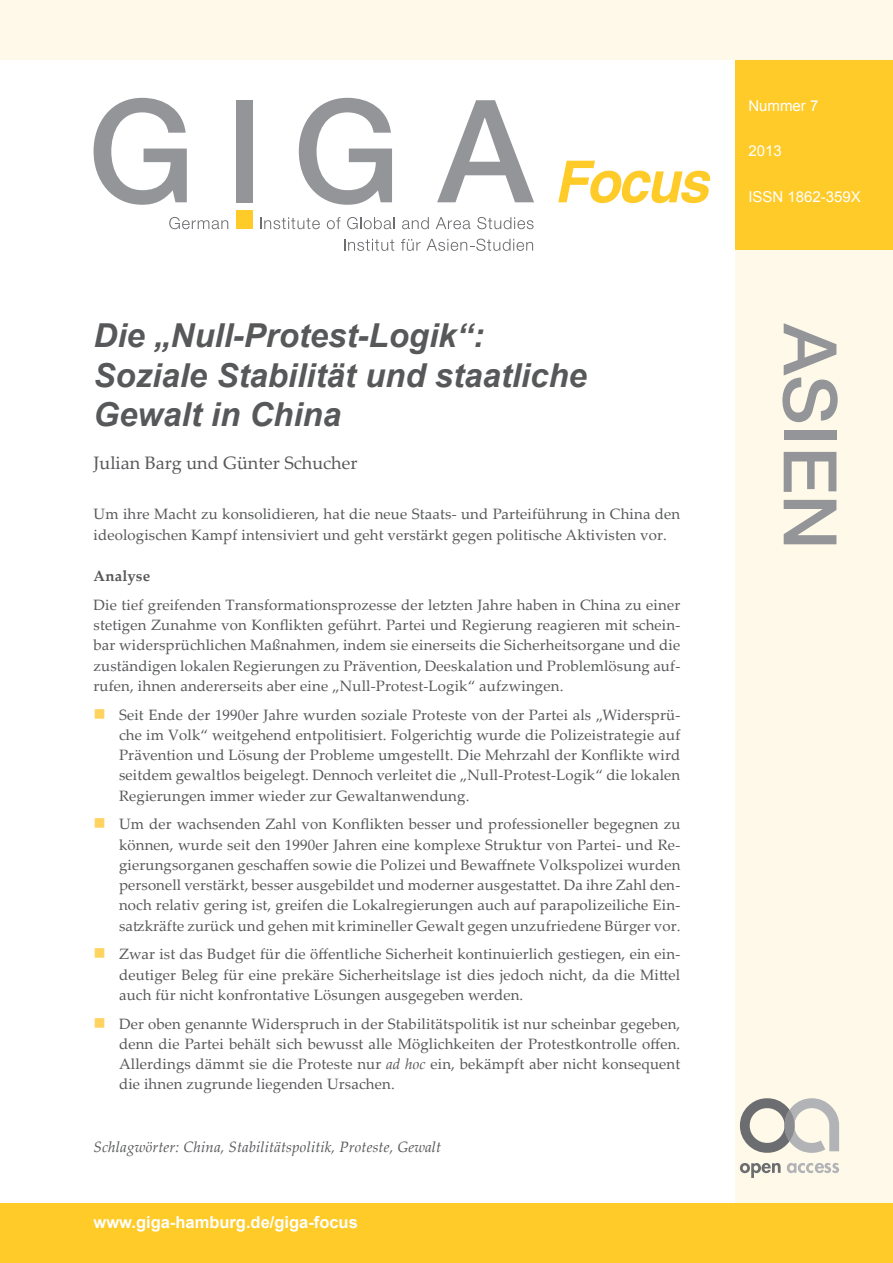
<style>
.page{position:relative;width:893px;height:1263px;background:#fff}
.page>*{position:absolute;margin:0;border:0;box-sizing:border-box;transform-origin:0 0}
.foc__1__seite_titel{font:italic 700 33px/39.6px "Arial";color:#57585a}
.foc__1__seite_autor{font:18px "Palatino Linotype";color:#57585a}
.foc__text_fusszeile{font:700 16.5px "Arial";color:#fff}
.foc__1__seite_aufzae{font:15px/20.2px "Palatino Linotype";letter-spacing:.01em;color:#57585a;text-align:justify}
.foc__1__seite_fliess{font:15px/20.2px "Palatino Linotype";letter-spacing:.01em;color:#57585a}
.foc__1__seite_schlag{font:italic 15px "Palatino Linotype";letter-spacing:.01em;color:#57585a}
.foc__1__seite_ausgab{font:15px "Arial";color:#fff}
.foc__1__seite_analys{font:700 15px "Palatino Linotype";letter-spacing:.01em;color:#57585a}
.s1{font-style:italic}
</style>
<div class="page">
<div style="left:736px;top:60px;width:157px;height:207px;background:#fecb29"></div>
<div style="left:736px;top:251px;width:157px;height:1012px;background:#fef9e9"></div>
<div style="left:0;top:1203px;width:893px;height:60px;background:#fecb29"></div>
<div style="left:0;top:0;width:893px;height:60px;background:#fef9e9"></div>
<svg style="left:782px;top:323px;width:56px;height:99px"></svg>
<div style="left:784px;top:430px;width:52px;height:10px;background:#939598"></div>
<svg style="left:784px;top:452px;width:52px;height:40px"></svg>
<svg style="left:784px;top:500px;width:52px;height:44px"></svg>
<svg style="left:344px;top:239px;width:50px;height:12px"></svg>
<svg style="left:401px;top:239px;width:132px;height:12px"></svg>
<svg style="left:169px;top:217px;width:59px;height:12px"></svg>
<svg style="left:260px;top:217px;width:60px;height:12px"></svg>
<svg style="left:327px;top:217px;width:14px;height:12px"></svg>
<svg style="left:347px;top:217px;width:47px;height:12px"></svg>
<svg style="left:402px;top:217px;width:27px;height:12px"></svg>
<svg style="left:436px;top:217px;width:34px;height:12px"></svg>
<svg style="left:477px;top:217px;width:57px;height:12px"></svg>
<div style="left:236px;top:100px;width:17px;height:102px;background:#939598"></div>
<svg style="left:94px;top:98px;width:93px;height:107px"></svg>
<svg style="left:299px;top:98px;width:93px;height:107px"></svg>
<svg style="left:437px;top:100px;width:97px;height:102px"></svg>
<div style="left:236px;top:211px;width:17px;height:18px;background:#fecb29"></div>
<svg style="left:558px;top:161px;width:153px;height:42px"></svg>
<svg style="left:740px;top:1098px;width:99px;height:55px"></svg>
<svg style="left:740px;top:1163px;width:41px;height:15px"></svg>
<svg style="left:787px;top:1163px;width:52px;height:10px"></svg>
<p class="foc__1__seite_titel" style="left:94px;top:317px;width:495px">Die „Null-Protest-Logik“:<br>Soziale Stabilität und staatliche<br>Gewalt in China</p>
<p class="foc__1__seite_autor" style="left:94px;top:450px;width:265px">Julian Barg und Günter Schucher</p>
<p class="foc__1__seite_fliess" style="left:94px;top:503px;width:588px">Um ihre Macht zu konsolidieren, hat die neue Staats- und Parteiführung in China den ideologischen Kampf intensiviert und geht verstärkt gegen politische Aktivisten vor.</p>
<p class="foc__1__seite_analys" style="left:94px;top:565px;width:58px">Analyse</p>
<p class="foc__1__seite_fliess" style="left:94px;top:594px;width:588px;text-align:justify">Die tief greifenden Transformationsprozesse der letzten Jahre haben in China zu einer stetigen Zunahme von Konflikten geführt. Partei und Regierung reagieren mit schein&shy;bar widersprüchlichen Maßnahmen, indem sie einerseits die Sicherheitsorgane und die zuständigen lokalen Regierungen zu Prävention, Deeskalation und Problemlösung auf&shy;rufen, ihnen andererseits aber eine „Null-Protest-Logik“ aufzwingen.</p>
<p class="foc__1__seite_aufzae" style="left:119px;top:704px;width:563px">Seit Ende der 1990er Jahre wurden soziale Proteste von der Partei als „Widersprü&shy;che im Volk“ weitgehend entpolitisiert. Folgerichtig wurde die Polizeistrategie auf Prävention und Lösung der Probleme umgestellt. Die Mehrzahl der Konflikte wird seitdem gewaltlos beigelegt. Dennoch verleitet die „Null-Protest-Logik“ die lokalen Regierungen immer wieder zur Gewaltanwendung.</p>
<p class="foc__1__seite_aufzae" style="left:119px;top:813px;width:563px">Um der wachsenden Zahl von Konflikten besser und professioneller begegnen zu können, wurde seit den 1990er Jahren eine komplexe Struktur von Partei- und Re&shy;gierungsorganen geschaffen sowie die Polizei und Bewaffnete Volkspolizei wurden personell verstärkt, besser ausgebildet und moderner ausgestattet. Da ihre Zahl den&shy;noch relativ gering ist, greifen die Lokalregierungen auch auf parapolizeiliche Ein&shy;satzkräfte zurück und gehen mit krimineller Gewalt gegen unzufriedene Bürger vor.</p>
<p class="foc__1__seite_aufzae" style="left:119px;top:943px;width:563px">Zwar ist das Budget für die öffentliche Sicherheit kontinuierlich gestiegen, ein ein&shy;deutiger Beleg für eine prekäre Sicherheitslage ist dies jedoch nicht, da die Mittel auch für nicht konfrontative Lösungen ausgegeben werden.</p>
<p class="foc__1__seite_aufzae" style="left:119px;top:1013px;width:563px">Der oben genannte Widerspruch in der Stabilitätspolitik ist nur scheinbar gegeben, denn die Partei behält sich bewusst alle Möglichkeiten der Protestkontrolle offen.<br>Allerdings dämmt sie die Proteste nur <span class="s1">ad hoc</span> ein, bekämpft aber nicht konsequent die ihnen zugrunde liegenden Ursachen.</p>
<p class="foc__1__seite_schlag" style="left:94px;top:1136px;width:349px">Schlagwörter: China, Stabilitätspolitik, Proteste, Gewalt</p>
<p class="foc__text_fusszeile" style="left:94px;top:1211px;width:266px">www.giga-hamburg.de/giga-focus</p>
<p class="foc__1__seite_ausgab" style="left:748px;top:96px;width:72px">Nummer 7</p>
<p class="foc__1__seite_ausgab" style="left:748px;top:141px;width:35px">2013</p>
<p class="foc__1__seite_ausgab" style="left:748px;top:187px;width:114px">ISSN 1862-359X</p>
</div>
